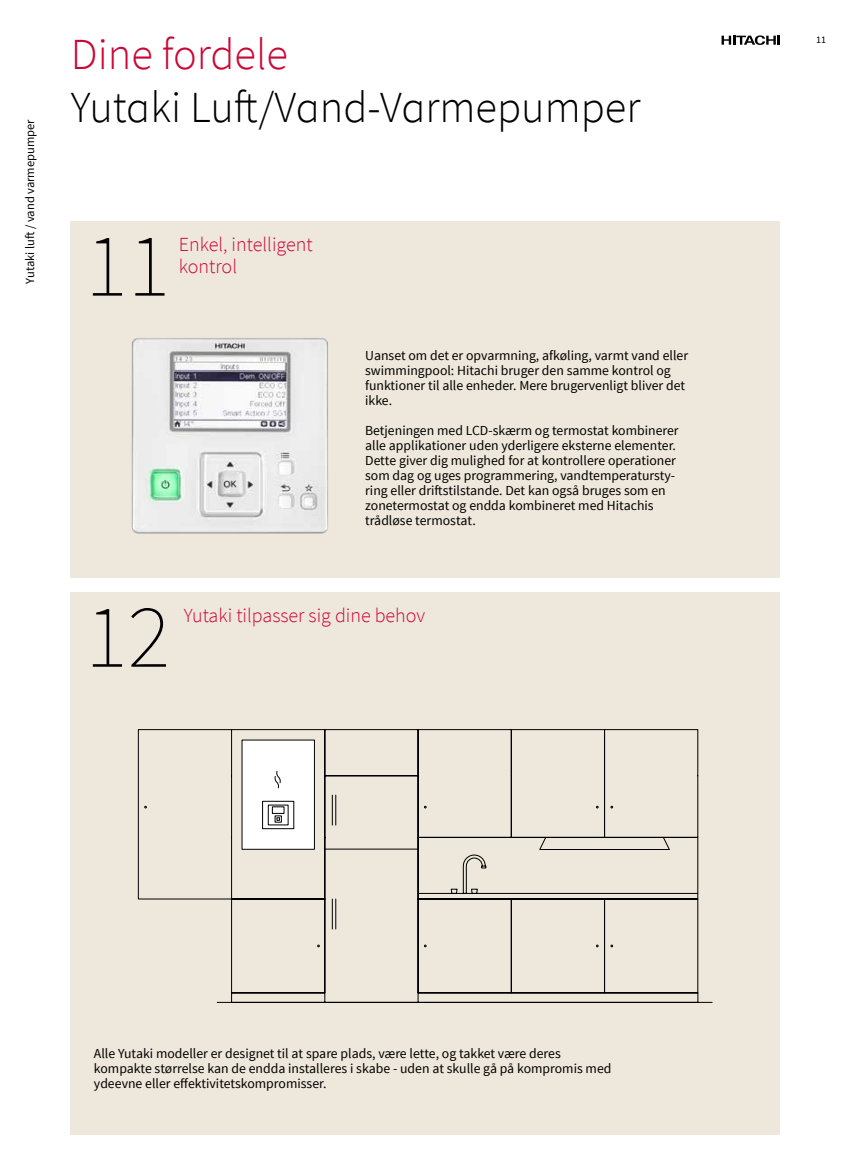
<style>
.page{position:relative;width:851px;height:1170px;background:#fff}
.page>*{position:absolute;margin:0;border:0;box-sizing:border-box;transform-origin:0 0}
.t1{font:200 90px "Source Sans Pro";color:#000}
.t2{font:300 44.38px "Source Sans Pro";color:#000}
.t3{font:300 44.38px "Source Sans Pro";color:#cb0634}
.t4{font:300 20px/22.5px "Source Sans Pro";color:#cb0634}
.t5{font:13.75px/15px "Source Sans Pro";color:#000}
.t6{font:12.5px "Source Sans Pro";color:#000}
.t7{font:10px "Source Sans Pro";color:#000}
</style>
<div class="page">
<svg style="left:721px;top:35px;width:59px;height:10px"></svg>
<div style="left:71px;top:221px;width:709px;height:357px;background:#eee7db"></div>
<img style="left:132px;top:338px;width:196px;height:195px">
<div style="left:71px;top:592px;width:709px;height:542px;background:#eee7db"></div>
<svg style="left:138px;top:729px;width:574px;height:273px"></svg>
<svg style="left:262px;top:771px;width:156px;height:158px"></svg>
<p class="t6" style="left:22px;top:283px;width:166px;rotate:-90deg">Yutaki luft / vand varmepumper</p>
<h2 class="t3" style="left:71px;top:27px;width:218px">Dine fordele</h2>
<h2 class="t2" style="left:71px;top:80px;width:571px">Yutaki Luft/Vand-Varmepumper</h2>
<h1 class="t1" style="left:85px;top:211px;width:86px">11</h1>
<h3 class="t4" style="left:179px;top:233px;width:135px">Enkel, intelligent kontrol</h3>
<p class="t5" style="left:365px;top:348px;width:324px">Uanset om det er opvarmning, afkøling, varmt vand eller swimmingpool: Hitachi bruger den samme kontrol og funktioner til alle enheder. Mere brugervenligt bliver det ikke.</p>
<p class="t5" style="left:365px;top:423px;width:315px">Betjeningen med LCD-skærm og termostat kombinerer alle applikationer uden yderligere eksterne elementer.<br>Dette giver dig mulighed for at kontrollere operationer som dag og uges programmering, vandtemperatursty&shy;ring eller driftstilstande. Det kan også bruges som en zonetermostat og endda kombineret med Hitachis trådløse termostat.</p>
<h1 class="t1" style="left:85px;top:582px;width:86px">12</h1>
<h3 class="t4" style="left:184px;top:603px;width:243px">Yutaki tilpasser sig dine behov</h3>
<p class="t7" style="left:816px;top:33px;width:11px">11</p>
<p class="t5" style="left:94px;top:1046px;width:519px">Alle Yutaki modeller er designet til at spare plads, være lette, og takket være deres kompakte størrelse kan de endda installeres i skabe - uden at skulle gå på kompromis med ydeevne eller effektivitetskompromisser.</p>
</div>
